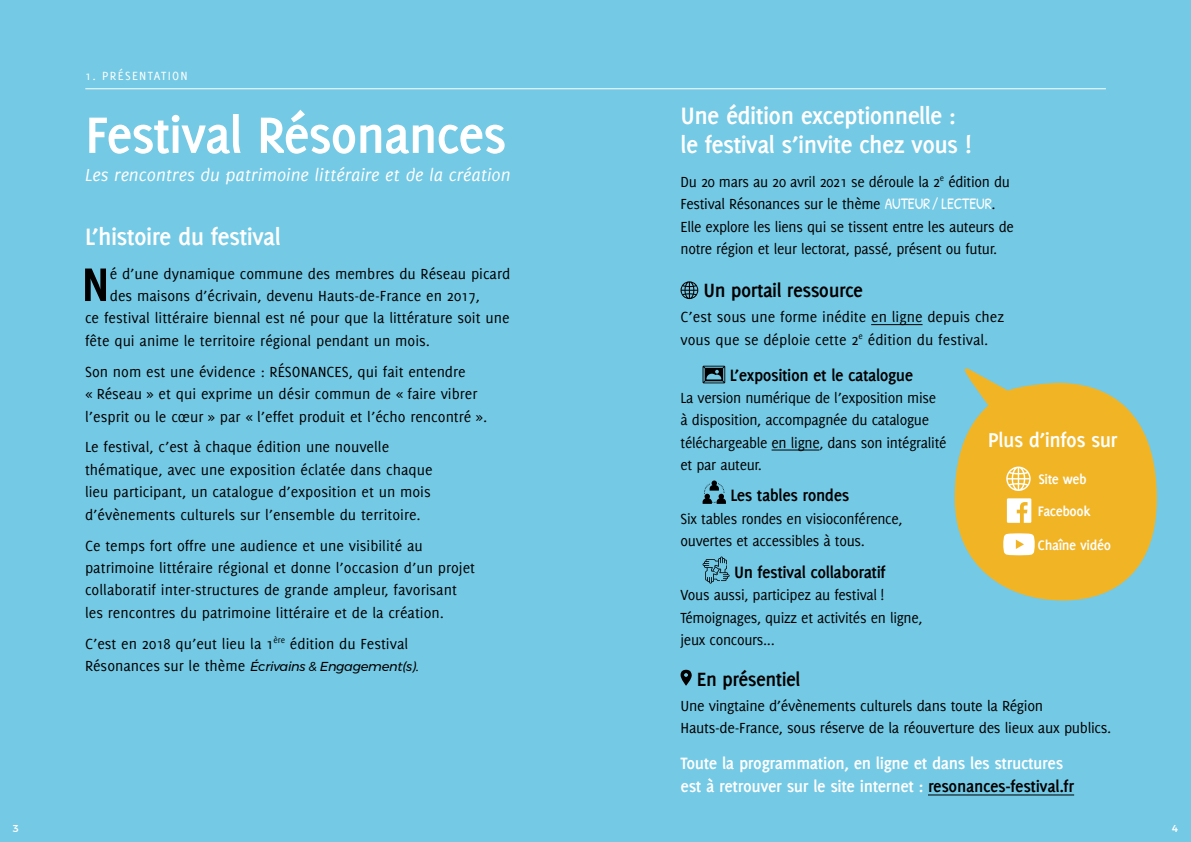
<style>
.page{position:relative;width:1191px;height:842px;background:#74c9e5}
.page>*{position:absolute;margin:0;border:0;box-sizing:border-box;transform-origin:0 0}
.t1{font:700 56px "Delicious";letter-spacing:-.025em;color:#fff}
.t2{font:700 51.6px "Delicious";color:#000}
.t3{font:700 26px/28.6px "Delicious";letter-spacing:-.025em;color:#fff}
.t4{font:700 22px "Delicious";letter-spacing:-.025em;color:#fff}
.t5{font:700 21px "Delicious";letter-spacing:-.025em;color:#000}
.t6{font:italic 19px "Delicious";color:#fff}
.t7{font:700 18px/23px "Delicious";letter-spacing:-.02em;color:#fff}
.t8{font:700 18px "Delicious";letter-spacing:-.025em;color:#000}
.t9{font:16px/22.4px "Delicious";color:#000}
.t10{font:16px/22.4px "Delicious";letter-spacing:-.02em;color:#000}
.t11{font:700 15px/31.5px "Delicious";letter-spacing:-.025em;color:#fff}
.t12{font:italic 13px "Montserrat";letter-spacing:-.025em;color:#000}
.t13{font:13px "Delicious";letter-spacing:.1em;color:#fff}
.t14{font:500 10px "Montserrat";color:#fff}
.s1{font-family:"Delicious";font-style:normal;font-size:16px}
.s2{font-family:"Delicious"}
.s3{font-family:"Patrick Hand";color:#fff}
.s4{color:#000}
</style>
<div class="page">
<hr style="left:85px;top:88px;width:1021px;height:1px;background:#fff">
<svg style="left:680px;top:670px;width:12px;height:16px"></svg>
<hr style="left:871px;top:324px;width:51px;height:1px;background:#000">
<svg style="left:680px;top:281px;width:18px;height:18px"></svg>
<hr style="left:771px;top:450px;width:48px;height:1px;background:#000">
<svg style="left:702px;top:366px;width:23px;height:17px"></svg>
<svg style="left:702px;top:480px;width:24px;height:24px"></svg>
<svg style="left:702px;top:556px;width:27px;height:28px"></svg>
<svg style="left:954px;top:368px;width:203px;height:232px;fill:#f1b425"></svg>
<svg style="left:1007px;top:498px;width:24px;height:25px"></svg>
<svg style="left:1003px;top:533px;width:31px;height:22px"></svg>
<svg style="left:1006px;top:467px;width:24px;height:24px"></svg>
<hr style="left:928px;top:795px;width:146px;height:1px;background:#000">
<p class="t13" style="left:85px;top:68px;width:104px">1. PRÉSENTATION</p>
<h1 class="t1" style="left:85px;top:103px;width:422px">Festival Résonances</h1>
<p class="t6" style="left:85px;top:164px;width:427px">Les rencontres du patrimoine littéraire et de la création</p>
<h3 class="t3" style="left:85px;top:222px;width:197px">L’histoire du festival</h3>
<h2 class="t2" style="left:81px;top:255px;width:30px">N</h2>
<p class="t9" style="left:110px;top:262px;width:402px">é d’une dynamique commune des membres du Réseau picard</p>
<p class="t9" style="left:110px;top:284px;width:371px">des maisons d’écrivain, devenu Hauts-de-France en 2017,</p>
<p class="t9" style="left:85px;top:307px;width:426px">ce festival littéraire biennal est né pour que la littérature soit une</p>
<p class="t9" style="left:85px;top:329px;width:346px">fête qui anime le territoire régional pendant un mois.</p>
<p class="t9" style="left:85px;top:360px;width:403px">Son nom est une évidence : RÉSONANCES, qui fait entendre<br>« Réseau » et qui exprime un désir commun de « faire vibrer l’esprit ou le cœur » par « l’effet produit et l’écho rencontré ».</p>
<p class="t9" style="left:85px;top:436px;width:349px">Le festival, c’est à chaque édition une nouvelle thématique, avec une exposition éclatée dans chaque lieu participant, un catalogue d’exposition et un mois d’évènements culturels sur l’ensemble du territoire.</p>
<p class="t9" style="left:85px;top:534px;width:391px">Ce temps fort offre une audience et une visibilité au patrimoine littéraire régional et donne l’occasion d’un projet collaboratif inter-structures de grande ampleur, favorisant les rencontres du patrimoine littéraire et de la création.</p>
<p class="t9" style="left:85px;top:632px;width:325px">C’est en 2018 qu’eut lieu la 1<sup>ère</sup> édition du Festival</p>
<p class="t12" style="left:85px;top:656px;width:336px"><span class="s1">Résonances sur le thème</span> Écrivains &amp; Engagement(s)<span class="s2">.</span></p>
<h3 class="t3" style="left:680px;top:101px;width:292px">Une édition exceptionnelle : le festival s’invite chez vous !</h3>
<p class="t10" style="left:680px;top:170px;width:335px">Du 20 mars au 20 avril 2021 se déroule la 2<sup>e</sup> édition du Festival Résonances sur le thème <span class="s3">AUTEUR/ LECTEUR</span>.<br>Elle explore les liens qui se tissent entre les auteurs de notre région et leur lectorat, passé, présent ou futur.</p>
<h3 class="t5" style="left:703px;top:278px;width:161px">Un portail ressource</h3>
<p class="t9" style="left:680px;top:306px;width:325px">C’est sous une forme inédite en ligne depuis chez vous que se déploie cette 2<sup>e</sup> édition du festival.</p>
<p class="t8" style="left:729px;top:364px;width:185px">L’exposition et le catalogue</p>
<p class="t10" style="left:680px;top:386px;width:267px">La version numérique de l’exposition mise à disposition, accompagnée du catalogue téléchargeable en ligne, dans son intégralité et par auteur.</p>
<p class="t8" style="left:730px;top:485px;width:120px">Les tables rondes</p>
<p class="t10" style="left:680px;top:507px;width:223px">Six tables rondes en visioconférence, ouvertes et accessibles à tous.</p>
<p class="t8" style="left:734px;top:562px;width:153px">Un festival collaboratif</p>
<p class="t10" style="left:680px;top:584px;width:243px">Vous aussi, participez au festival !<br>Témoignages, quizz et activités en ligne, jeux concours...</p>
<h3 class="t4" style="left:988px;top:428px;width:131px">Plus d’infos sur</h3>
<p class="t11" style="left:1037px;top:464px;width:54px">Site web<br>Facebook</p>
<p class="t11" style="left:1037px;top:529px;width:75px">Chaîne vidéo</p>
<h3 class="t5" style="left:697px;top:667px;width:105px">En présentiel</h3>
<p class="t10" style="left:680px;top:694px;width:432px">Une vingtaine d’évènements culturels dans toute la Région<br>Hauts-de-France, sous réserve de la réouverture des lieux aux publics.</p>
<p class="t7" style="left:680px;top:752px;width:395px">Toute la programmation, en ligne et dans les structures est à retrouver sur le site internet : <span class="s4">resonances-festival.fr</span></p>
<p class="t14" style="left:13px;top:820px;width:7px">3</p>
<p class="t14" style="left:1172px;top:820px;width:7px">4</p>
</div>
